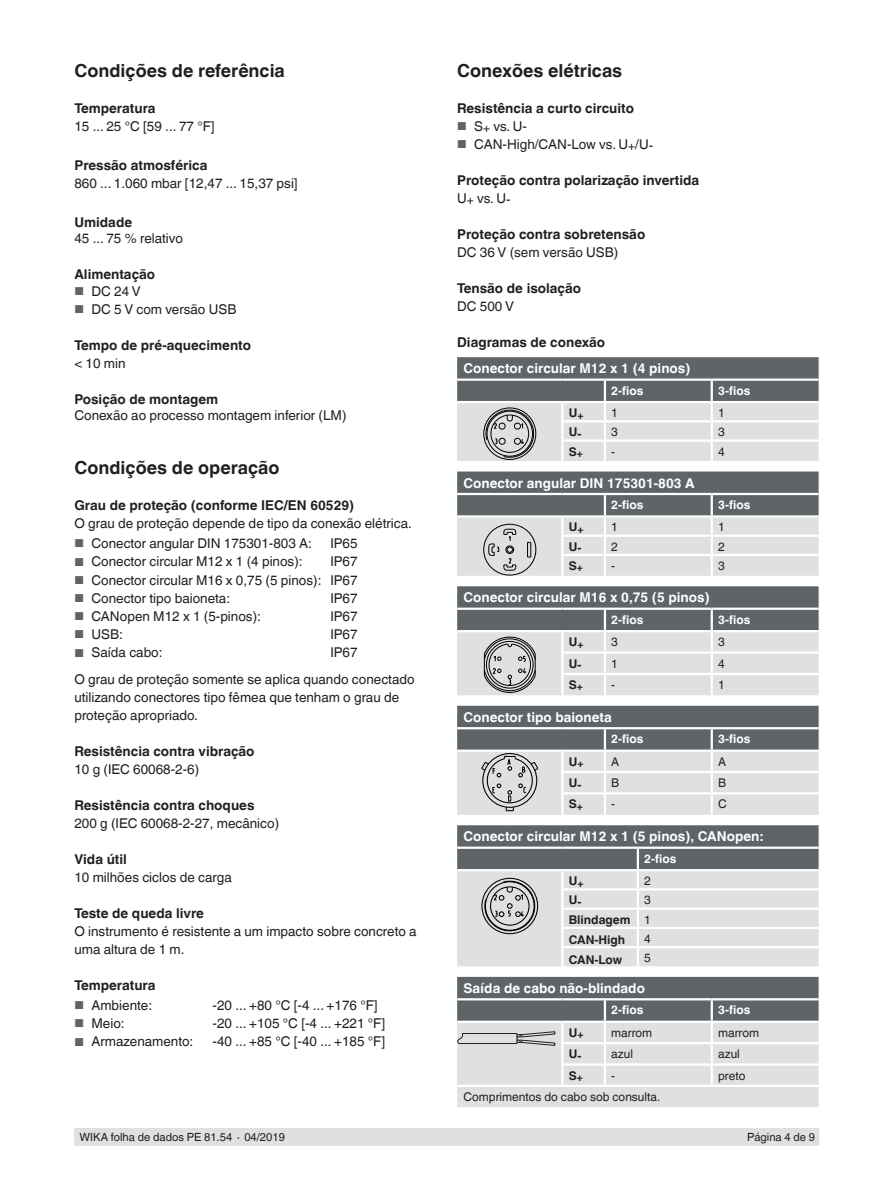
<style>
.page{position:relative;width:893px;height:1188px;background:#fff}
.page>*{position:absolute;margin:0;border:0;box-sizing:border-box;transform-origin:0 0}
.t1{font:700 18px "Helvetica World";color:#231f20}
.t2{font:13.5px/18px "Helvetica World";color:#231f20}
.t3{font:700 13.5px/18px "Helvetica World";color:#231f20}
.t4{font:700 13.5px "Helvetica World";color:#fff}
.t5{font:12px "Helvetica World";color:#231f20}
.t6{font:700 12px "Helvetica World";color:#fff}
.t7{font:700 12px/19.2px "Helvetica World";color:#231f20;text-align:right}
.t8{font:11.25px "Helvetica World";color:#231f20}
.s1{font-size:11.55px;color:#5e6468}
.s2{font-weight:400}
</style>
<div class="page">
<div style="left:75px;top:1128px;width:744px;height:17px;background:#dee1e0"></div>
<svg style="left:457px;top:357px;width:362px;height:104px;background:#aaadaf"></svg>
<svg style="left:457px;top:472px;width:362px;height:104px;background:#acb0b1"></svg>
<svg style="left:457px;top:586px;width:362px;height:109px;background:#acb0b1"></svg>
<svg style="left:457px;top:706px;width:362px;height:109px;background:#adb1b2"></svg>
<svg style="left:457px;top:825px;width:362px;height:141px;background:#b8bcbc"></svg>
<svg style="left:457px;top:977px;width:362px;height:130px;background:#b7babb"></svg>
<h1 class="t1" style="left:74px;top:60px;width:212px">Condições de referência</h1>
<p class="t3" style="left:74px;top:99px;width:83px">Temperatura</p>
<p class="t2" style="left:74px;top:117px;width:142px">15 ... 25 °C [59 ... 77 °F]</p>
<p class="t3" style="left:74px;top:156px;width:135px">Pressão atmosférica</p>
<p class="t2" style="left:74px;top:174px;width:225px">860 ... 1.060 mbar [12,47 ... 15,37 psi]</p>
<p class="t3" style="left:74px;top:213px;width:59px">Umidade</p>
<p class="t2" style="left:74px;top:230px;width:110px">45 ... 75 % relativo</p>
<p class="t3" style="left:74px;top:266px;width:82px">Alimentação</p>
<p class="t2" style="left:74px;top:282px;width:68px"><span class="s1">■</span> DC 24 V</p>
<p class="t2" style="left:74px;top:300px;width:164px"><span class="s1">■</span> DC 5 V com versão USB</p>
<p class="t3" style="left:74px;top:336px;width:178px">Tempo de pré-aquecimento</p>
<p class="t2" style="left:74px;top:354px;width:53px">&lt; 10 min</p>
<p class="t3" style="left:74px;top:390px;width:145px">Posição de montagem</p>
<p class="t2" style="left:74px;top:407px;width:274px">Conexão ao processo montagem inferior (LM)</p>
<h1 class="t1" style="left:74px;top:457px;width:206px">Condições de operação</h1>
<p class="t3" style="left:74px;top:497px;width:281px">Grau de proteção (conforme IEC/EN 60529)</p>
<p class="t2" style="left:74px;top:515px;width:339px">O grau de proteção depende de tipo da conexão elétrica.</p>
<p class="t2" style="left:74px;top:534px;width:239px"><span class="s1">■</span> Conector angular DIN 175301-803 A:</p>
<p class="t2" style="left:330px;top:534px;width:29px">IP65</p>
<p class="t2" style="left:74px;top:553px;width:230px"><span class="s1">■</span> Conector circular M12 x 1 (4 pinos):</p>
<p class="t2" style="left:330px;top:553px;width:29px">IP67</p>
<p class="t2" style="left:74px;top:571px;width:285px"><span class="s1">■</span> Conector circular M16 x 0,75 (5 pinos): IP67</p>
<p class="t2" style="left:74px;top:589px;width:157px"><span class="s1">■</span> Conector tipo baioneta:</p>
<p class="t2" style="left:330px;top:589px;width:29px">IP67</p>
<p class="t2" style="left:74px;top:607px;width:188px"><span class="s1">■</span> CANopen M12 x 1 (5-pinos):</p>
<p class="t2" style="left:330px;top:607px;width:29px">IP67</p>
<p class="t2" style="left:74px;top:625px;width:50px"><span class="s1">■</span> USB:</p>
<p class="t2" style="left:330px;top:625px;width:29px">IP67</p>
<p class="t2" style="left:74px;top:644px;width:90px"><span class="s1">■</span> Saída cabo:</p>
<p class="t2" style="left:74px;top:639px;width:342px;line-height:26.7px;text-indent:256px">IP67<br>O grau de proteção somente se aplica quando conectado</p>
<p class="t2" style="left:74px;top:688px;width:326px">utilizando conectores tipo fêmea que tenham o grau de proteção apropriado.</p>
<p class="t3" style="left:74px;top:742px;width:182px">Resistência contra vibração</p>
<p class="t2" style="left:74px;top:760px;width:126px">10 g (IEC 60068-2-6)</p>
<p class="t3" style="left:74px;top:796px;width:182px">Resistência contra choques</p>
<p class="t2" style="left:74px;top:814px;width:206px">200 g (IEC 60068-2-27, mecânico)</p>
<p class="t3" style="left:74px;top:850px;width:54px">Vida útil</p>
<p class="t2" style="left:74px;top:868px;width:159px">10 milhões ciclos de carga</p>
<p class="t3" style="left:74px;top:904px;width:131px">Teste de queda livre</p>
<p class="t2" style="left:74px;top:922px;width:344px">O instrumento é resistente a um impacto sobre concreto a uma altura de 1 m.</p>
<p class="t3" style="left:74px;top:976px;width:83px">Temperatura</p>
<p class="t2" style="left:74px;top:996px;width:79px"><span class="s1">■</span> Ambiente:</p>
<p class="t2" style="left:213px;top:996px;width:166px">-20 ... +80 °C [-4 ... +176 °F]</p>
<p class="t2" style="left:74px;top:1015px;width:52px"><span class="s1">■</span> Meio:</p>
<p class="t2" style="left:213px;top:1015px;width:174px">-20 ... +105 °C [-4 ... +221 °F]</p>
<p class="t2" style="left:74px;top:1033px;width:120px"><span class="s1">■</span> Armazenamento:</p>
<p class="t2" style="left:213px;top:1033px;width:174px">-40 ... +85 °C [-40 ... +185 °F]</p>
<h1 class="t1" style="left:457px;top:60px;width:167px">Conexões elétricas</h1>
<p class="t3" style="left:457px;top:99px;width:178px">Resistência a curto circuito</p>
<p class="t2" style="left:457px;top:117px;width:71px"><span class="s1">■</span> S<sub>+</sub> vs. U-</p>
<p class="t2" style="left:457px;top:135px;width:198px"><span class="s1">■</span> CAN-High/CAN-Low vs. U<sub>+</sub>/U-</p>
<p class="t3" style="left:457px;top:171px;width:244px">Proteção contra polarização invertida<br><span class="s2">U</span><sub>+</sub> <span class="s2">vs. U-</span></p>
<p class="t3" style="left:457px;top:225px;width:190px">Proteção contra sobretensão</p>
<p class="t2" style="left:457px;top:243px;width:163px">DC 36 V (sem versão USB)</p>
<p class="t3" style="left:457px;top:279px;width:126px">Tensão de isolação</p>
<p class="t2" style="left:457px;top:297px;width:58px">DC 500 V</p>
<p class="t3" style="left:457px;top:333px;width:149px">Diagramas de conexão</p>
<p class="t4" style="left:464px;top:361px;width:228px">Conector circular M12 x 1 (4 pinos)</p>
<p class="t6" style="left:611px;top:383px;width:34px">2-fios</p>
<p class="t6" style="left:718px;top:383px;width:34px">3-fios</p>
<p class="t7" style="left:569px;top:403px;width:16px">U<sub>+</sub></p>
<p class="t5" style="left:611px;top:406px;width:8px">1</p>
<p class="t5" style="left:718px;top:406px;width:8px">1</p>
<p class="t7" style="left:569px;top:423px;width:14px">U-</p>
<p class="t5" style="left:611px;top:425px;width:8px">3</p>
<p class="t5" style="left:718px;top:425px;width:8px">3</p>
<p class="t7" style="left:569px;top:442px;width:16px">S<sub>+</sub></p>
<p class="t5" style="left:611px;top:444px;width:5px">-</p>
<p class="t5" style="left:718px;top:444px;width:8px">4</p>
<p class="t4" style="left:464px;top:475px;width:233px">Conector angular DIN 175301-803 A</p>
<p class="t6" style="left:611px;top:498px;width:34px">2-fios</p>
<p class="t6" style="left:718px;top:498px;width:34px">3-fios</p>
<p class="t7" style="left:569px;top:518px;width:16px">U<sub>+</sub></p>
<p class="t5" style="left:611px;top:520px;width:8px">1</p>
<p class="t5" style="left:718px;top:520px;width:8px">1</p>
<p class="t7" style="left:569px;top:538px;width:14px">U-</p>
<p class="t5" style="left:611px;top:540px;width:8px">2</p>
<p class="t5" style="left:718px;top:540px;width:8px">2</p>
<p class="t7" style="left:569px;top:556px;width:16px">S<sub>+</sub></p>
<p class="t5" style="left:611px;top:559px;width:5px">-</p>
<p class="t5" style="left:718px;top:559px;width:8px">3</p>
<p class="t4" style="left:464px;top:590px;width:248px">Conector circular M16 x 0,75 (5 pinos)</p>
<p class="t6" style="left:611px;top:613px;width:34px">2-fios</p>
<p class="t6" style="left:718px;top:613px;width:34px">3-fios</p>
<p class="t7" style="left:569px;top:632px;width:16px">U<sub>+</sub></p>
<p class="t5" style="left:611px;top:635px;width:8px">3</p>
<p class="t5" style="left:718px;top:635px;width:8px">3</p>
<p class="t7" style="left:569px;top:655px;width:14px">U-</p>
<p class="t5" style="left:611px;top:656px;width:8px">1</p>
<p class="t5" style="left:718px;top:656px;width:8px">4</p>
<p class="t7" style="left:569px;top:675px;width:16px">S<sub>+</sub></p>
<p class="t5" style="left:611px;top:678px;width:5px">-</p>
<p class="t5" style="left:718px;top:678px;width:8px">1</p>
<p class="t4" style="left:464px;top:709px;width:150px">Conector tipo baioneta</p>
<p class="t6" style="left:611px;top:732px;width:34px">2-fios</p>
<p class="t6" style="left:718px;top:732px;width:34px">3-fios</p>
<p class="t7" style="left:569px;top:752px;width:16px">U<sub>+</sub></p>
<p class="t5" style="left:611px;top:755px;width:10px">A</p>
<p class="t5" style="left:718px;top:755px;width:10px">A</p>
<p class="t7" style="left:569px;top:774px;width:14px">U-</p>
<p class="t5" style="left:611px;top:776px;width:10px">B</p>
<p class="t5" style="left:718px;top:776px;width:10px">B</p>
<p class="t7" style="left:569px;top:795px;width:16px">S<sub>+</sub></p>
<p class="t5" style="left:611px;top:797px;width:5px">-</p>
<p class="t5" style="left:718px;top:797px;width:10px">C</p>
<p class="t4" style="left:464px;top:829px;width:301px">Conector circular M12 x 1 (5 pinos), CANopen:</p>
<p class="t6" style="left:644px;top:852px;width:34px">2-fios</p>
<p class="t7" style="left:569px;top:871px;width:16px">U<sub>+</sub></p>
<p class="t5" style="left:644px;top:874px;width:8px">2</p>
<p class="t7" style="left:569px;top:891px;width:14px">U-</p>
<p class="t7" style="left:569px;top:891px;width:84px"><span class="s2">3<br></span>Blindagem <span class="s2">1</span></p>
<p class="t7" style="left:569px;top:931px;width:58px">CAN-High</p>
<p class="t5" style="left:644px;top:932px;width:8px">4</p>
<p class="t7" style="left:569px;top:950px;width:55px">CAN-Low</p>
<p class="t5" style="left:644px;top:951px;width:8px">5</p>
<p class="t4" style="left:464px;top:980px;width:183px">Saída de cabo não-blindado</p>
<p class="t6" style="left:611px;top:1003px;width:34px">2-fios</p>
<p class="t6" style="left:718px;top:1003px;width:34px">3-fios</p>
<p class="t7" style="left:569px;top:1023px;width:16px">U<sub>+</sub></p>
<p class="t5" style="left:611px;top:1026px;width:42px">marrom</p>
<p class="t5" style="left:718px;top:1026px;width:42px">marrom</p>
<p class="t7" style="left:569px;top:1045px;width:14px">U-</p>
<p class="t5" style="left:611px;top:1047px;width:23px">azul</p>
<p class="t5" style="left:718px;top:1047px;width:23px">azul</p>
<p class="t7" style="left:569px;top:1066px;width:16px">S<sub>+</sub></p>
<p class="t5" style="left:611px;top:1068px;width:5px">-</p>
<p class="t5" style="left:718px;top:1068px;width:29px">preto</p>
<p class="t5" style="left:464px;top:1090px;width:198px">Comprimentos do cabo sob consulta.</p>
<p class="t8" style="left:80px;top:1131px;width:207px">WIKA folha de dados PE 81.54 ∙ 04/2019</p>
<p class="t8" style="left:747px;top:1131px;width:69px">Página 4 de 9</p>
</div>
